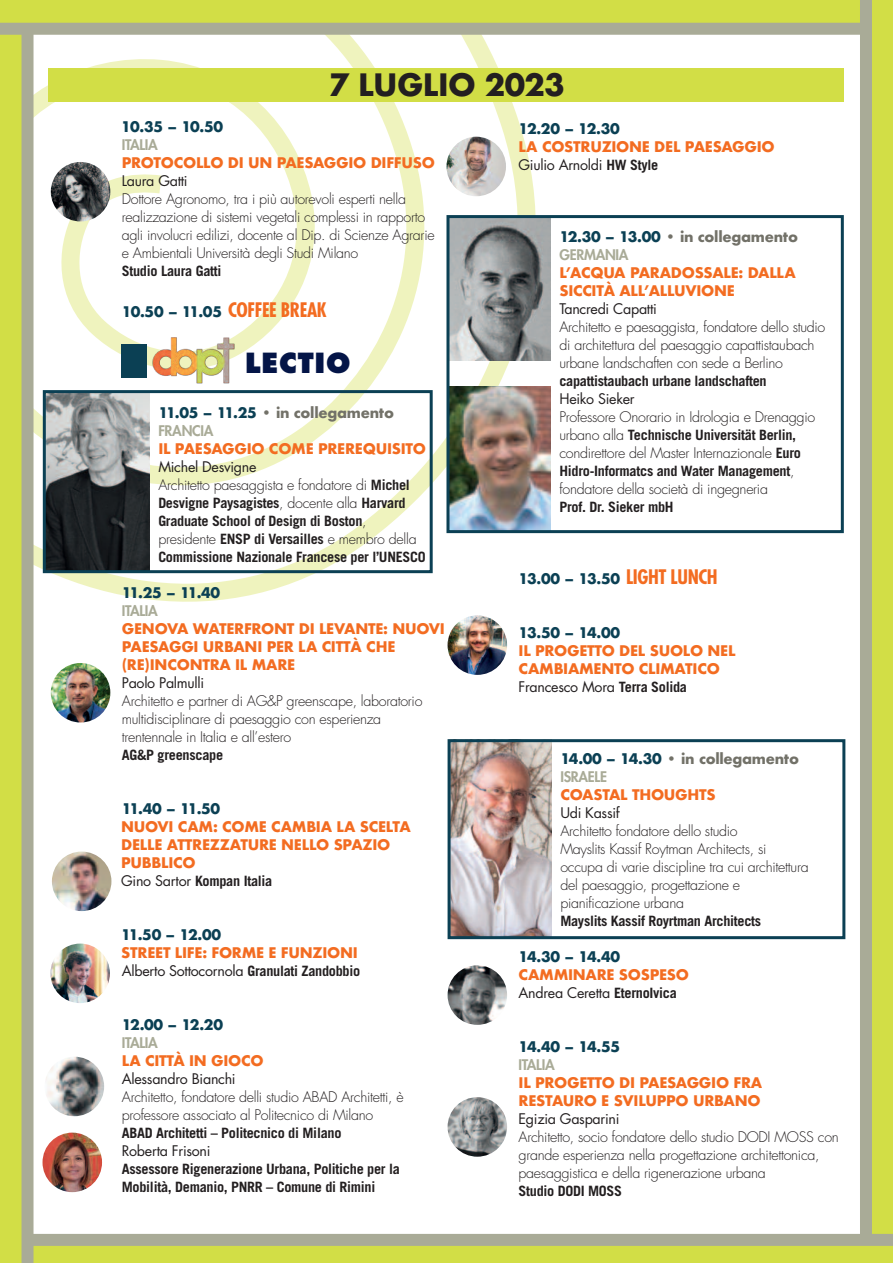
<style>
.page{position:relative;width:893px;height:1263px;background:#fff}
.page>*{position:absolute;margin:0;border:0;box-sizing:border-box;transform-origin:0 0}
.t1{font:700 30px "Futura";letter-spacing:-.02em;color:#231f20}
.t2{font:800 27px "Futura";letter-spacing:.03em;color:#041547}
.t3{font:300 14.25px/18px "Futura";letter-spacing:-.02em;color:#231f20}
.t4{font:700 14.25px/18px "Futura";letter-spacing:-.02em;color:#f36c21}
.t5{font:700 14.25px/18px "Trade Gothic";letter-spacing:-.02em;color:#231f20}
.t6{font:700 14.25px "Futura";letter-spacing:-.04em;color:#0b4054}
.t7{font:14.25px "Futura";letter-spacing:-.02em;color:#231f20}
.t8{font:700 14.25px/18px "Futura";letter-spacing:-.02em;color:#727168}
.t9{font:800 14.25px "Futura";letter-spacing:-.02em;color:#a9ab97}
.s1{font-stretch:condensed;font-size:19.5px;color:#f36c21}
.s2{color:#0b4054}
.s3{font-weight:800;color:#a9ab97}
.s4{font-weight:400}
.s5{font-family:"Trade Gothic";font-weight:700}
.s6{font-family:"Futura";font-weight:300}
.s7{font-family:"Futura";font-weight:400}
.s8{font-weight:400;color:#231f20}
.s9{font-family:"Trade Gothic";color:#231f20}
</style>
<div class="page">
<svg style="left:34px;top:35px;width:528px;height:593px"></svg>
<div style="left:869px;top:0;width:24px;height:1263px;background:#d2de46"></div>
<div style="left:0;top:0;width:27px;height:1263px;background:#d2de46"></div>
<div style="left:0;top:1240px;width:893px;height:23px;background:#d2de46"></div>
<div style="left:0;top:0;width:893px;height:32px;background:#d2de46"></div>
<div style="left:0;top:23px;width:866px;height:12px;background:#a9ab97"></div>
<div style="left:22px;top:29px;width:12px;height:1234px;background:#a9ab97"></div>
<div style="left:860px;top:0;width:12px;height:1239px;background:#a9ab97"></div>
<div style="left:28px;top:1234px;width:865px;height:12px;background:#a9ab97"></div>
<img style="left:50px;top:943px;width:60px;height:60px;border-radius:50%">
<img style="left:45px;top:1057px;width:59px;height:59px;border-radius:50%">
<img style="left:43px;top:1132px;width:59px;height:60px;border-radius:50%">
<img style="left:448px;top:965px;width:59px;height:60px;border-radius:50%">
<img style="left:52px;top:851px;width:59px;height:60px;border-radius:50%">
<div style="left:49px;top:68px;width:795px;height:33px;background:#d2de46"></div>
<img style="left:446px;top:137px;width:60px;height:59px;border-radius:50%">
<img style="left:448px;top:615px;width:59px;height:60px;border-radius:50%">
<img style="left:452px;top:743px;width:99px;height:192px">
<img style="left:153px;top:336px;width:82px;height:49px">
<div style="left:121px;top:344px;width:26px;height:33px;background:#0b4054"></div>
<img style="left:47px;top:394px;width:102px;height:175px">
<img style="left:51px;top:162px;width:59px;height:59px;border-radius:50%">
<img style="left:51px;top:663px;width:59px;height:59px;border-radius:50%">
<img style="left:448px;top:1097px;width:59px;height:60px;border-radius:50%">
<div style="left:43px;top:390px;width:390px;height:183px;border:3px solid #0b4054"></div>
<img style="left:450px;top:219px;width:100px;height:142px">
<img style="left:450px;top:386px;width:100px;height:143px">
<div style="left:446px;top:215px;width:398px;height:318px;border:3px solid #0b4054"></div>
<div style="left:448px;top:739px;width:397px;height:200px;border:3px solid #0b4054"></div>
<h1 class="t1" style="left:329px;top:63px;width:237px">7 LUGLIO 2023</h1>
<p class="t6" style="left:121px;top:117px;width:104px">10.35 – 10.50</p>
<p class="t9" style="left:122px;top:138px;width:38px">ITALIA</p>
<p class="t4" style="left:122px;top:154px;width:315px">PROTOCOLLO DI UN PAESAGGIO DIFFUSO</p>
<p class="t7" style="left:122px;top:175px;width:67px">Laura Gatti</p>
<p class="t3" style="left:122px;top:191px;width:314px">Dottore Agronomo, tra i più autorevoli esperti nella realizzazione di sistemi vegetali complessi in rapporto agli involucri edilizi, docente al Dip. di Scienze Agrarie e Ambientali Università degli Studi Milano</p>
<p class="t5" style="left:122px;top:262px;width:101px">Studio Laura Gatti</p>
<p class="t6" style="left:122px;top:302px;width:207px">10.50 – 11.05 <span class="s1">COFFEE BREAK</span></p>
<h2 class="t2" style="left:245px;top:351px;width:107px">LECTIO</h2>
<p class="t8" style="left:158px;top:404px;width:237px"><span class="s2">11.05 – 11.25</span> • in collegamento<br><span class="s3">FRANCIA</span></p>
<p class="t4" style="left:158px;top:440px;width:269px">IL PAESAGGIO COME PREREQUISITO</p>
<p class="t3" style="left:158px;top:459px;width:253px"><span class="s4">Michel Desvigne<br></span>Architetto paesaggista e fondatore di <span class="s5">Michel</span></p>
<p class="t5" style="left:158px;top:494px;width:249px">Desvigne Paysagistes<span class="s6">, docente alla</span> Harvard<br>Graduate School of Design di Boston<span class="s6">,</span></p>
<p class="t3" style="left:158px;top:531px;width:260px">presidente <span class="s5">ENSP di Versailles</span> e membro della</p>
<p class="t5" style="left:158px;top:548px;width:269px">Commissione Nazionale Francese per l’UNESCO</p>
<p class="t6" style="left:122px;top:582px;width:100px">11.25 – 11.40</p>
<p class="t9" style="left:122px;top:604px;width:38px">ITALIA</p>
<p class="t4" style="left:122px;top:620px;width:324px">GENOVA WATERFRONT DI LEVANTE: NUOVI<br>PAESAGGI URBANI PER LA CITTÀ CHE (RE)INCONTRA IL MARE</p>
<p class="t7" style="left:122px;top:676px;width:84px">Paolo Palmulli</p>
<p class="t3" style="left:122px;top:693px;width:302px">Architetto e partner di AG&amp;P greenscape, laboratorio multidisciplinare di paesaggio con esperienza trentennale in Italia e all’estero</p>
<p class="t5" style="left:122px;top:746px;width:103px">AG&amp;P greenscape</p>
<p class="t6" style="left:122px;top:798px;width:100px">11.40 – 11.50</p>
<p class="t4" style="left:121px;top:818px;width:291px">NUOVI CAM: COME CAMBIA LA SCELTA<br>DELLE ATTREZZATURE NELLO SPAZIO<br>PUBBLICO</p>
<p class="t5" style="left:121px;top:872px;width:153px"><span class="s7">Gino Sartor</span> Kompan Italia</p>
<p class="t6" style="left:121px;top:924px;width:101px">11.50 – 12.00</p>
<p class="t4" style="left:121px;top:944px;width:241px">STREET LIFE: FORME E FUNZIONI<br><span class="s8">Alberto Sottocornola</span> <span class="s9">Granulati Zandobbio</span></p>
<p class="t6" style="left:122px;top:1014px;width:103px">12.00 – 12.20</p>
<p class="t9" style="left:122px;top:1036px;width:38px">ITALIA</p>
<p class="t4" style="left:122px;top:1052px;width:143px">LA CITTÀ IN GIOCO</p>
<p class="t7" style="left:122px;top:1072px;width:115px">Alessandro Bianchi</p>
<p class="t3" style="left:122px;top:1089px;width:283px">Architetto, fondatore delli studio ABAD Architetti, è professore associato al Politecnico di Milano</p>
<p class="t5" style="left:122px;top:1124px;width:221px">ABAD Architetti – Politecnico di Milano</p>
<p class="t7" style="left:122px;top:1144px;width:90px">Roberta Frisoni</p>
<p class="t5" style="left:122px;top:1160px;width:279px">Assessore Rigenerazione Urbana, Politiche per la<br>Mobilità, Demanio, PNRR – Comune di Rimini</p>
<p class="t6" style="left:519px;top:119px;width:103px">12.20 – 12.30</p>
<p class="t4" style="left:519px;top:138px;width:258px">LA COSTRUZIONE DEL PAESAGGIO<br><span class="s8">Giulio Arnoldi</span> <span class="s9">HW Style</span></p>
<p class="t8" style="left:559px;top:228px;width:240px"><span class="s2">12.30 – 13.00</span> • in collegamento<br><span class="s3">GERMANIA</span></p>
<p class="t4" style="left:559px;top:264px;width:238px">L’ACQUA PARADOSSALE: DALLA<br>SICCITÀ ALL’ALLUVIONE</p>
<p class="t7" style="left:559px;top:302px;width:99px">Tancredi Capatti</p>
<p class="t3" style="left:559px;top:319px;width:267px">Architetto e paesaggista, fondatore dello studio di architettura del paesaggio capattistaubach urbane landschaften con sede a Berlino</p>
<p class="t5" style="left:559px;top:372px;width:209px">capattistaubach urbane landschaften</p>
<p class="t7" style="left:559px;top:392px;width:77px">Heiko Sieker</p>
<p class="t3" style="left:559px;top:409px;width:257px">Professore Onorario in Idrologia e Drenaggio</p>
<p class="t5" style="left:559px;top:426px;width:238px"><span class="s6">urbano alla</span> Technische Universität Berlin,</p>
<p class="t3" style="left:559px;top:445px;width:243px">condirettore del Master Internazionale <span class="s5">Euro</span></p>
<p class="t5" style="left:559px;top:462px;width:237px">Hidro-Informatcs and Water Management<span class="s6">,</span></p>
<p class="t3" style="left:559px;top:481px;width:210px">fondatore della società di ingegneria</p>
<p class="t5" style="left:559px;top:498px;width:116px">Prof. Dr. Sieker mbH</p>
<p class="t6" style="left:519px;top:569px;width:201px">13.00 – 13.50 <span class="s1">LIGHT LUNCH</span></p>
<p class="t6" style="left:519px;top:623px;width:103px">13.50 – 14.00</p>
<p class="t4" style="left:519px;top:642px;width:219px">IL PROGETTO DEL SUOLO NEL<br>CAMBIAMENTO CLIMATICO<br><span class="s8">Francesco Mora</span> <span class="s9">Terra Solida</span></p>
<p class="t8" style="left:560px;top:750px;width:240px"><span class="s2">14.00 – 14.30</span> • in collegamento<br><span class="s3">ISRAELE</span></p>
<p class="t4" style="left:560px;top:786px;width:157px">COASTAL THOUGHTS</p>
<p class="t7" style="left:560px;top:806px;width:61px">Udi Kassif</p>
<p class="t3" style="left:560px;top:823px;width:250px">Architetto fondatore dello studio<br>Mayslits Kassif Roytman Architects, si occupa di varie discipline tra cui architettura del paesaggio, progettazione e pianificazione urbana</p>
<p class="t5" style="left:560px;top:912px;width:202px">Mayslits Kassif Royrtman Architects</p>
<p class="t6" style="left:519px;top:947px;width:103px">14.30 – 14.40</p>
<p class="t4" style="left:519px;top:966px;width:172px">CAMMINARE SOSPESO<br><span class="s8">Andrea Ceretta</span> <span class="s9">EternoIvica</span></p>
<p class="t6" style="left:519px;top:1037px;width:103px">14.40 – 14.55</p>
<p class="t9" style="left:519px;top:1058px;width:38px">ITALIA</p>
<p class="t4" style="left:519px;top:1074px;width:245px">IL PROGETTO DI PAESAGGIO FRA<br>RESTAURO E SVILUPPO URBANO</p>
<p class="t7" style="left:519px;top:1112px;width:102px">Egizia Gasparini</p>
<p class="t3" style="left:519px;top:1129px;width:322px">Architetto, socio fondatore dello studio DODI MOSS con grande esperienza nella progettazione architettonica, paesaggistica e della rigenerazione urbana</p>
<p class="t5" style="left:519px;top:1182px;width:105px">Studio DODI MOSS</p>
</div>
